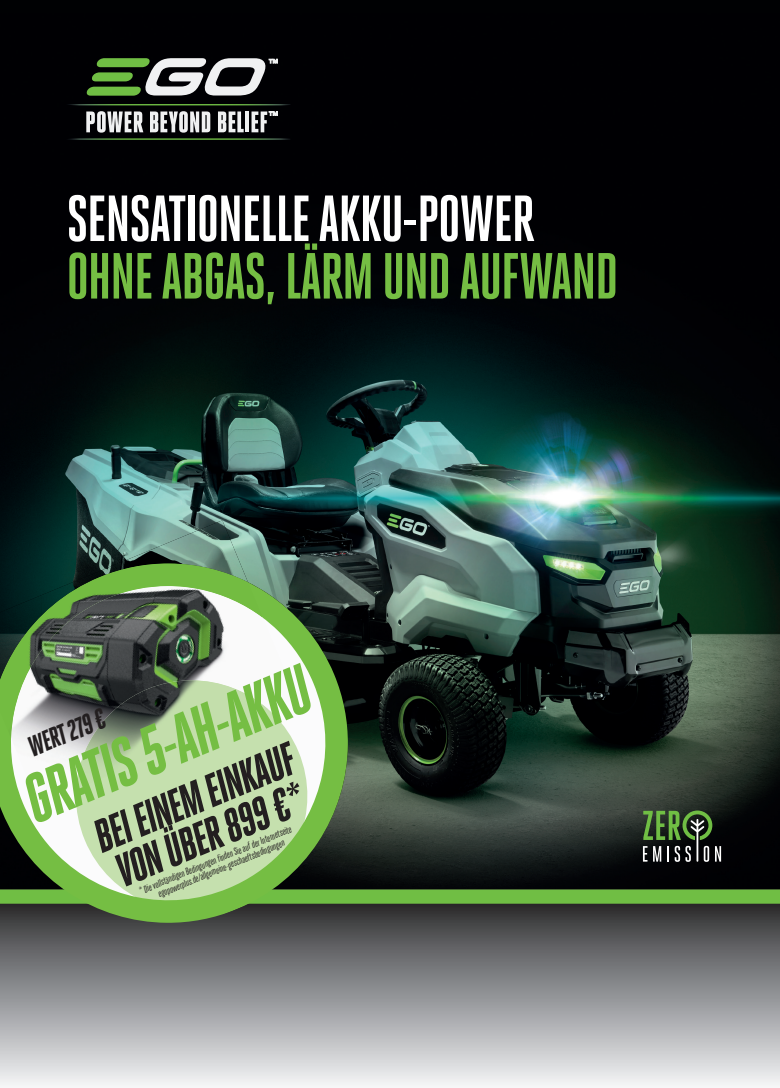
<style>
.page{position:relative;width:780px;height:1088px;background:#fff}
.page>*{position:absolute;margin:0;border:0;box-sizing:border-box;transform-origin:0 0}
.t1{font:italic 800 68.38px "Heroic Condensed";color:#75be43}
.t2{font:700 65px "Heroic Condensed";letter-spacing:-.025em;color:#75be43}
.t3{font:700 65px "Heroic Condensed";letter-spacing:-.025em;color:#fff}
.t4{font:italic 800 46.5px/40px "Heroic Condensed";color:#231f20}
.t5{font:italic 800 28.5px "Heroic Condensed";color:#231f20}
.t6{font:italic 10px/10px "Heroic Condensed";color:#231f20;text-align:center}
</style>
<div class="page">
<img style="left:0;top:0;width:780px;height:889px">
<svg style="left:86px;top:111px;width:57px;height:22px"></svg>
<svg style="left:150px;top:111px;width:60px;height:22px"></svg>
<svg style="left:218px;top:111px;width:26px;height:21px"></svg>
<hr style="left:245px;top:111px;width:4px;height:21px;background:#f0f1f2">
<img style="left:65px;top:104px;width:225px;height:1px">
<img style="left:65px;top:138px;width:225px;height:2px">
<svg style="left:86px;top:58px;width:191px;height:38px"></svg>
<svg style="left:251px;top:111px;width:26px;height:21px"></svg>
<div style="left:0;top:889px;width:780px;height:199px;background:linear-gradient(to bottom,#202023,#f5f6f9)"></div>
<svg style="left:643px;top:810px;width:78px;height:52px;background:#3f5238"></svg>
<svg style="left:356px;top:889px;width:424px;height:15px;background:#6bb542"></svg>
<svg style="left:0;top:551px;width:356px;height:382px;background:#394641"></svg>
<svg style="left:0;top:563px;width:348px;height:360px;background:#84a370"></svg>
<img style="left:82px;top:560px;width:166px;height:3px">
<img style="left:125px;top:520px;width:114px;height:40px">
<img style="left:11px;top:586px;width:285px;height:218px">
<img style="left:76px;top:680px;width:192px;height:109px">
<img style="left:0;top:563px;width:262px;height:175px">
<h2 class="t3" style="left:66px;top:183px;width:470px">SENSATIONELLE AKKU-POWER</h2>
<h2 class="t2" style="left:66px;top:240px;width:553px">OHNE ABGAS, LÄRM UND AUFWAND</h2>
<h1 class="t1" style="left:13px;top:768px;width:306px;rotate:-23deg">GRATIS 5-AH-AKKU</h1>
<h3 class="t5" style="left:23px;top:734px;width:83px;rotate:-23deg">WERT279 €</h3>
<h3 class="t4" style="left:89px;top:821px;width:216px;rotate:-23deg">BEI EINEM EINKAUF<br>VON ÜBER899 €*</h3>
<p class="t6" style="left:138px;top:887px;width:166px;rotate:-23deg">* Die vollständigen Bedingungen finden Sie auf der Internetseite egopowerplus.de/allgemeine-geschaeftsbedingungen</p>
</div>
